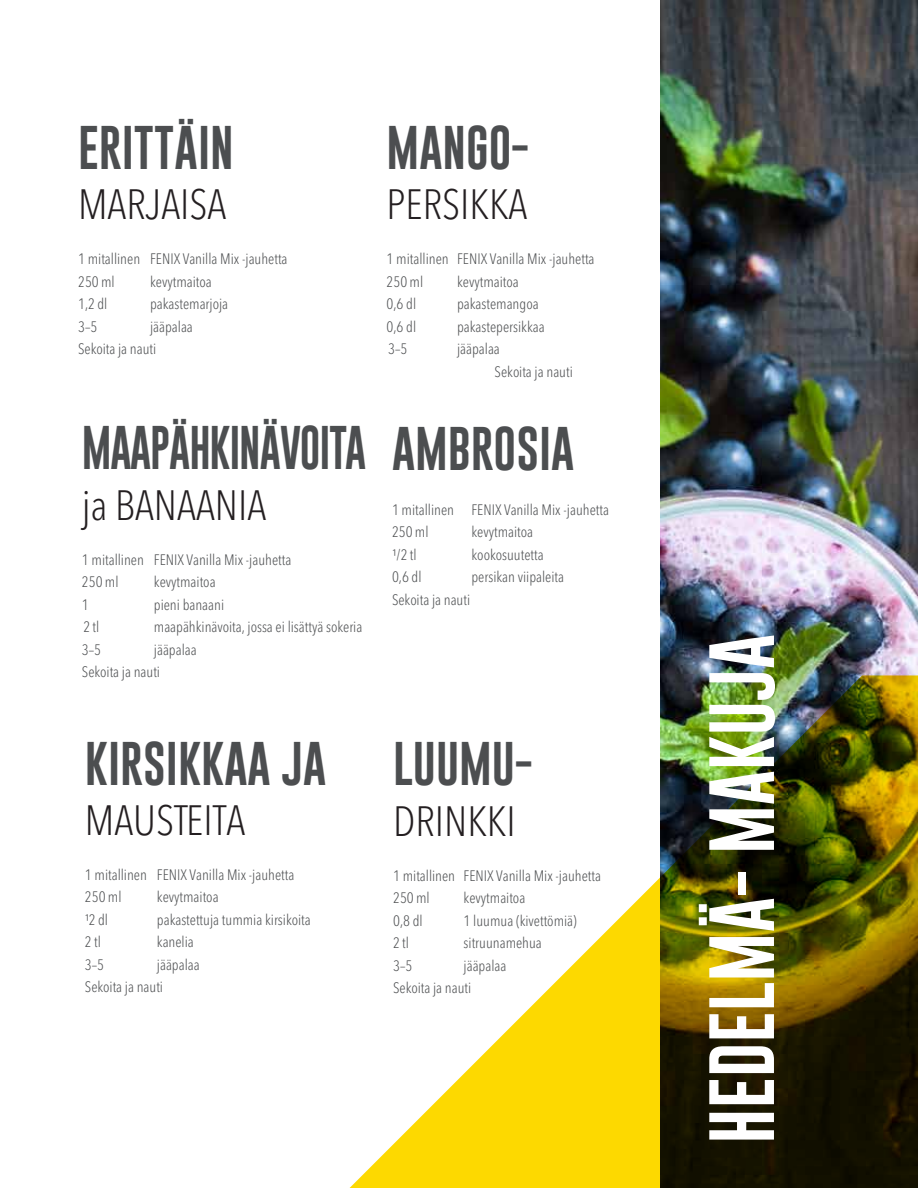
<style>
.page{position:relative;width:918px;height:1188px;background:#fff}
.page>*{position:absolute;margin:0;border:0;box-sizing:border-box;transform-origin:0 0}
.t1{font:67.5px "Gobold";color:#fff}
.t2{font:45px "Gobold";color:#4c4e50}
.t3{font:45px "Gobold";letter-spacing:-.03em;color:#4c4e50;scale:.91 1}
.t4{font:300 condensed 42px "Avenir Next LT Pro";color:#241f21}
.t5{font:300 condensed 15px/22.5px "Avenir Next LT Pro";color:#4c4e50}
</style>
<div class="page">
<img style="left:660px;top:0;width:258px;height:576px">
<img style="left:349px;top:576px;width:569px;height:612px">
<h2 class="t2" style="left:78px;top:118px;width:157px">ERITTÄIN</h2>
<h3 class="t4" style="left:78px;top:179px;width:150px">MARJAISA</h3>
<p class="t5" style="left:78px;top:248px;width:211px">1 mitallinen FENIX Vanilla Mix -jauhetta<br>250 ml</p>
<p class="t5" style="left:150px;top:270px;width:63px">kevytmaitoa</p>
<p class="t5" style="left:78px;top:293px;width:31px">1,2 dl</p>
<p class="t5" style="left:150px;top:293px;width:80px">pakastemarjoja</p>
<p class="t5" style="left:78px;top:315px;width:21px">3–5</p>
<p class="t5" style="left:78px;top:315px;width:116px;text-indent:72px">jääpalaa<br>Sekoita ja nauti</p>
<h2 class="t3" style="left:82px;top:419px;width:314px">MAAPÄHKINÄVOITA</h2>
<h3 class="t4" style="left:82px;top:480px;width:186px">ja BANAANIA</h3>
<p class="t5" style="left:82px;top:548px;width:211px">1 mitallinen FENIX Vanilla Mix -jauhetta<br>250 ml</p>
<p class="t5" style="left:154px;top:571px;width:63px">kevytmaitoa</p>
<p class="t5" style="left:82px;top:593px;width:8px">1</p>
<p class="t5" style="left:154px;top:593px;width:72px">pieni banaani</p>
<p class="t5" style="left:83px;top:616px;width:17px">2 tl</p>
<p class="t5" style="left:154px;top:616px;width:210px">maapähkinävoita, jossa ei lisättyä sokeria</p>
<p class="t5" style="left:82px;top:638px;width:21px">3–5</p>
<p class="t5" style="left:82px;top:638px;width:116px;text-indent:72px">jääpalaa<br>Sekoita ja nauti</p>
<h2 class="t2" style="left:387px;top:118px;width:144px">MANGO-</h2>
<h3 class="t4" style="left:387px;top:179px;width:142px">PERSIKKA</h3>
<p class="t5" style="left:387px;top:248px;width:209px">1 mitallinen FENIX Vanilla Mix -jauhetta<br>250 ml</p>
<p class="t5" style="left:457px;top:270px;width:63px">kevytmaitoa</p>
<p class="t5" style="left:387px;top:293px;width:31px">0,6 dl</p>
<p class="t5" style="left:457px;top:293px;width:83px">pakastemangoa</p>
<p class="t5" style="left:387px;top:315px;width:31px">0,6 dl</p>
<p class="t5" style="left:457px;top:315px;width:89px">pakastepersikkaa</p>
<p class="t5" style="left:388px;top:338px;width:21px">3–5</p>
<p class="t5" style="left:495px;top:338px;width:80px;text-indent:-38px">jääpalaa<br>Sekoita ja nauti</p>
<h2 class="t2" style="left:392px;top:419px;width:184px">AMBROSIA</h2>
<p class="t5" style="left:392px;top:498px;width:218px">1 mitallinen FENIX Vanilla Mix -jauhetta<br>250 ml</p>
<p class="t5" style="left:472px;top:521px;width:63px">kevytmaitoa</p>
<p class="t5" style="left:392px;top:543px;width:26px">¹/2 tl</p>
<p class="t5" style="left:472px;top:543px;width:74px">kookosuutetta</p>
<p class="t5" style="left:392px;top:566px;width:31px">0,6 dl</p>
<p class="t5" style="left:472px;top:566px;width:94px">persikan viipaleita</p>
<p class="t5" style="left:392px;top:588px;width:80px">Sekoita ja nauti</p>
<h2 class="t2" style="left:85px;top:734px;width:243px">KIRSIKKAA JA</h2>
<h3 class="t4" style="left:85px;top:795px;width:162px">MAUSTEITA</h3>
<p class="t5" style="left:85px;top:863px;width:211px">1 mitallinen FENIX Vanilla Mix -jauhetta<br>250 ml</p>
<p class="t5" style="left:157px;top:886px;width:63px">kevytmaitoa</p>
<p class="t5" style="left:85px;top:908px;width:25px">¹2 dl</p>
<p class="t5" style="left:157px;top:908px;width:155px">pakastettuja tummia kirsikoita</p>
<p class="t5" style="left:85px;top:931px;width:17px">2 tl</p>
<p class="t5" style="left:157px;top:931px;width:38px">kanelia</p>
<p class="t5" style="left:85px;top:953px;width:21px">3–5</p>
<p class="t5" style="left:85px;top:953px;width:116px;text-indent:72px">jääpalaa<br>Sekoita ja nauti</p>
<h2 class="t2" style="left:393px;top:735px;width:141px">LUUMU-</h2>
<h3 class="t4" style="left:393px;top:796px;width:124px">DRINKKI</h3>
<p class="t5" style="left:393px;top:864px;width:209px">1 mitallinen FENIX Vanilla Mix -jauhetta<br>250 ml</p>
<p class="t5" style="left:464px;top:887px;width:63px">kevytmaitoa</p>
<p class="t5" style="left:393px;top:909px;width:31px">0,8 dl</p>
<p class="t5" style="left:464px;top:909px;width:115px">1 luumua (kivettömiä)</p>
<p class="t5" style="left:393px;top:932px;width:17px">2 tl</p>
<p class="t5" style="left:464px;top:932px;width:80px">sitruunamehua</p>
<p class="t5" style="left:393px;top:954px;width:21px">3–5</p>
<p class="t5" style="left:393px;top:954px;width:115px;text-indent:70px">jääpalaa<br>Sekoita ja nauti</p>
<h1 class="t1" style="left:698px;top:1144px;width:511px;rotate:-90deg">HEDELMÄ- MAKUJA</h1>
</div>
